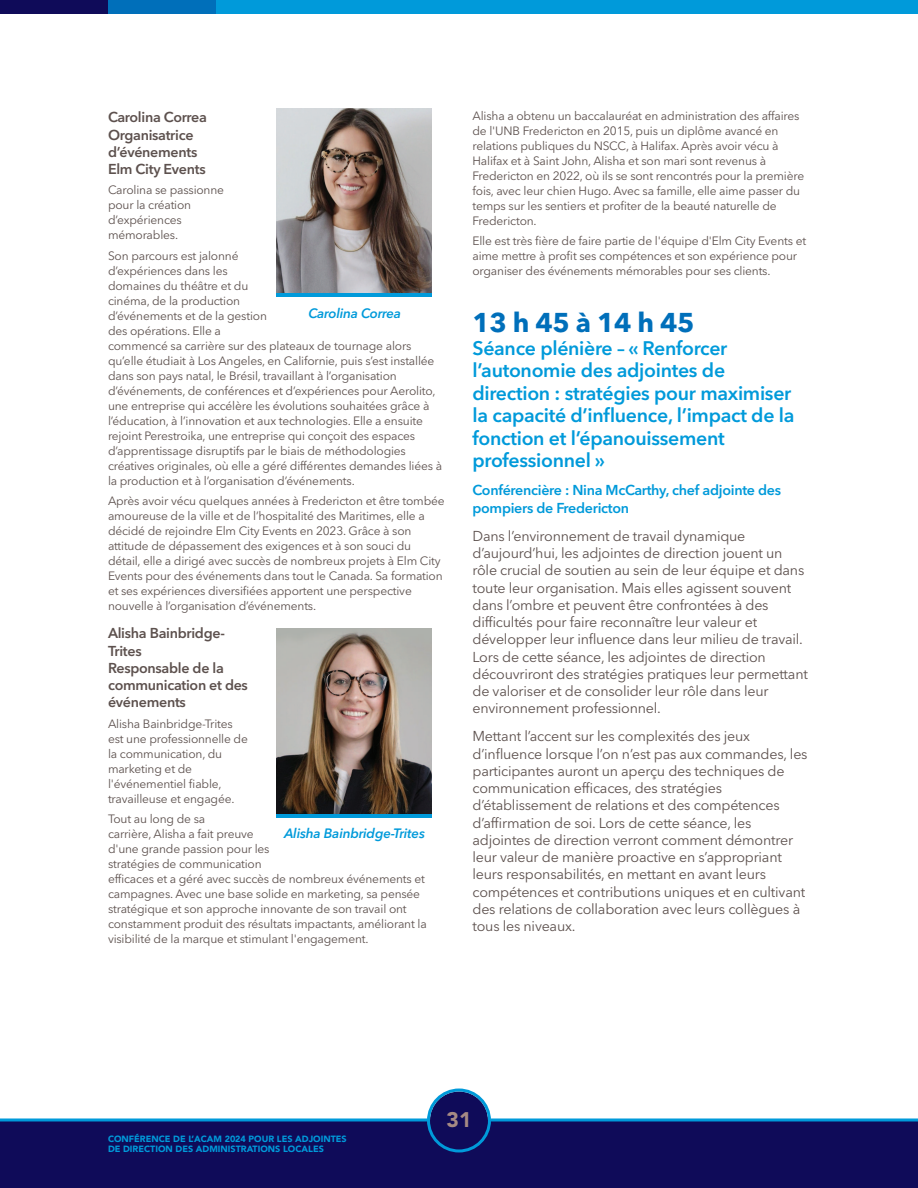
<style>
.page{position:relative;width:918px;height:1188px;background:#fff}
.page>*{position:absolute;margin:0;border:0;box-sizing:border-box;transform-origin:0 0}
.t1{font:700 27px "Avenir Next";letter-spacing:-.015em;color:#006fba}
.t2{font:900 21px "Avenir";color:#a58a84}
.t3{font:600 19.5px/22.5px "Avenir Next";letter-spacing:-.015em;color:#009ada}
.t4{font:14.25px/17.2px "Avenir Next";letter-spacing:-.015em;color:#5d514e}
.t5{font:600 14.25px/17.2px "Avenir Next";letter-spacing:-.02em;color:#5d514e}
.t6{font:600 14.25px/17.2px "Avenir Next";letter-spacing:-.02em;color:#009ada}
.t7{font:italic 600 13.5px "Avenir Next";letter-spacing:-.015em;color:#009ada}
.t8{font:12px/15px "Avenir Next";letter-spacing:-.015em;color:#5d514e}
.t9{font:900 9px/10.5px "Avenir";color:#009ada}
</style>
<div class="page">
<div style="left:0;top:1121px;width:918px;height:67px;background:#0f0b59"></div>
<div style="left:108px;top:0;width:108px;height:14px;background:#006fba"></div>
<div style="left:0;top:0;width:108px;height:14px;background:#0f0b59"></div>
<div style="left:216px;top:0;width:702px;height:14px;background:#009ada"></div>
<svg style="left:427px;top:1089px;width:64px;height:63px"></svg>
<hr style="left:490px;top:1118px;width:428px;height:3px;background:#009ada">
<hr style="left:0;top:1118px;width:428px;height:3px;background:#009ada">
<img style="left:277px;top:108px;width:155px;height:186px">
<hr style="left:277px;top:294px;width:155px;height:3px;background:#009ada">
<img style="left:277px;top:628px;width:155px;height:186px">
<hr style="left:277px;top:814px;width:155px;height:3px;background:#009ada">
<p class="t5" style="left:108px;top:110px;width:100px">Carolina Correa<br>Organisatrice d’événements<br>Elm City Events</p>
<p class="t8" style="left:108px;top:184px;width:118px">Carolina se passionne pour la création d’expériences mémorables.</p>
<p class="t8" style="left:108px;top:249px;width:336px">Son parcours est jalonné<br>d’expériences dans les<br>domaines du théâtre et du<br>cinéma, de la production<br>d’événements et de la gestion<br>des opérations. Elle a<br>commencé sa carrière sur des plateaux de tournage alors qu’elle étudiait à Los Angeles, en Californie, puis s’est installée dans son pays natal, le Brésil, travaillant à l’organisation d’événements, de conférences et d’expériences pour Aerolito, une entreprise qui accélère les évolutions souhaitées grâce à l’éducation, à l’innovation et aux technologies. Elle a ensuite rejoint Perestroika, une entreprise qui conçoit des espaces d’apprentissage disruptifs par le biais de méthodologies créatives originales, où elle a géré différentes demandes liées à la production et à l’organisation d’événements.</p>
<p class="t8" style="left:108px;top:495px;width:338px">Après avoir vécu quelques années à Fredericton et être tombée amoureuse de la ville et de l’hospitalité des Maritimes, elle a décidé de rejoindre Elm City Events en 2023. Grâce à son attitude de dépassement des exigences et à son souci du détail, elle a dirigé avec succès de nombreux projets à Elm City Events pour des événements dans tout le Canada. Sa formation et ses expériences diversifiées apportent une perspective nouvelle à l’organisation d’événements.</p>
<p class="t5" style="left:108px;top:626px;width:141px">Alisha Bainbridge-<br>Trites<br>Responsable de la communication et des événements</p>
<p class="t8" style="left:108px;top:717px;width:141px">Alisha Bainbridge-Trites est une professionnelle de la communication, du marketing et de l'événementiel fiable, travailleuse et engagée.</p>
<p class="t8" style="left:108px;top:812px;width:320px">Tout au long de sa<br>carrière, Alisha a fait preuve<br>d'une grande passion pour les<br>stratégies de communication<br>efficaces et a géré avec succès de nombreux événements et campagnes. Avec une base solide en marketing, sa pensée stratégique et son approche innovante de son travail ont constamment produit des résultats impactants, améliorant la visibilité de la marque et stimulant l'engagement.</p>
<p class="t7" style="left:308px;top:307px;width:94px">Carolina Correa</p>
<p class="t7" style="left:284px;top:828px;width:142px">Alisha Bainbridge-Trites</p>
<p class="t8" style="left:472px;top:109px;width:333px">Alisha a obtenu un baccalauréat en administration des affaires de l'UNB Fredericton en 2015, puis un diplôme avancé en relations publiques du NSCC, à Halifax. Après avoir vécu à Halifax et à Saint John, Alisha et son mari sont revenus à Fredericton en 2022, où ils se sont rencontrés pour la première fois, avec leur chien Hugo. Avec sa famille, elle aime passer du temps sur les sentiers et profiter de la beauté naturelle de Fredericton.</p>
<p class="t8" style="left:472px;top:235px;width:335px">Elle est très fière de faire partie de l'équipe d'Elm City Events et aime mettre à profit ses compétences et son expérience pour organiser des événements mémorables pour ses clients.</p>
<p class="t1" style="left:472px;top:307px;width:224px">13 h 45 à 14 h 45</p>
<p class="t3" style="left:472px;top:339px;width:324px">Séance plénière – « Renforcer l’autonomie des adjointes de direction : stratégies pour maximiser la capacité d’influence, l’impact de la fonction et l’épanouissement professionnel »</p>
<p class="t6" style="left:472px;top:483px;width:310px">Conférencière : Nina McCarthy, chef adjointe des pompiers de Fredericton</p>
<p class="t4" style="left:472px;top:528px;width:337px">Dans l’environnement de travail dynamique d’aujourd’hui, les adjointes de direction jouent un rôle crucial de soutien au sein de leur équipe et dans toute leur organisation. Mais elles agissent souvent dans l’ombre et peuvent être confrontées à des difficultés pour faire reconnaître leur valeur et développer leur influence dans leur milieu de travail.<br>Lors de cette séance, les adjointes de direction découvriront des stratégies pratiques leur permettant de valoriser et de consolider leur rôle dans leur environnement professionnel.</p>
<p class="t4" style="left:472px;top:729px;width:337px">Mettant l’accent sur les complexités des jeux d’influence lorsque l’on n’est pas aux commandes, les participantes auront un aperçu des techniques de communication efficaces, des stratégies d’établissement de relations et des compétences d’affirmation de soi. Lors de cette séance, les adjointes de direction verront comment démontrer leur valeur de manière proactive en s’appropriant leurs responsabilités, en mettant en avant leurs compétences et contributions uniques et en cultivant des relations de collaboration avec leurs collègues à tous les niveaux.</p>
<p class="t9" style="left:108px;top:1134px;width:240px">CONFÉRENCE DE L’ACAM 2024 POUR LES ADJOINTES<br>DE DIRECTION DES ADMINISTRATIONS LOCALES</p>
<p class="t2" style="left:447px;top:1111px;width:26px">31</p>
</div>
